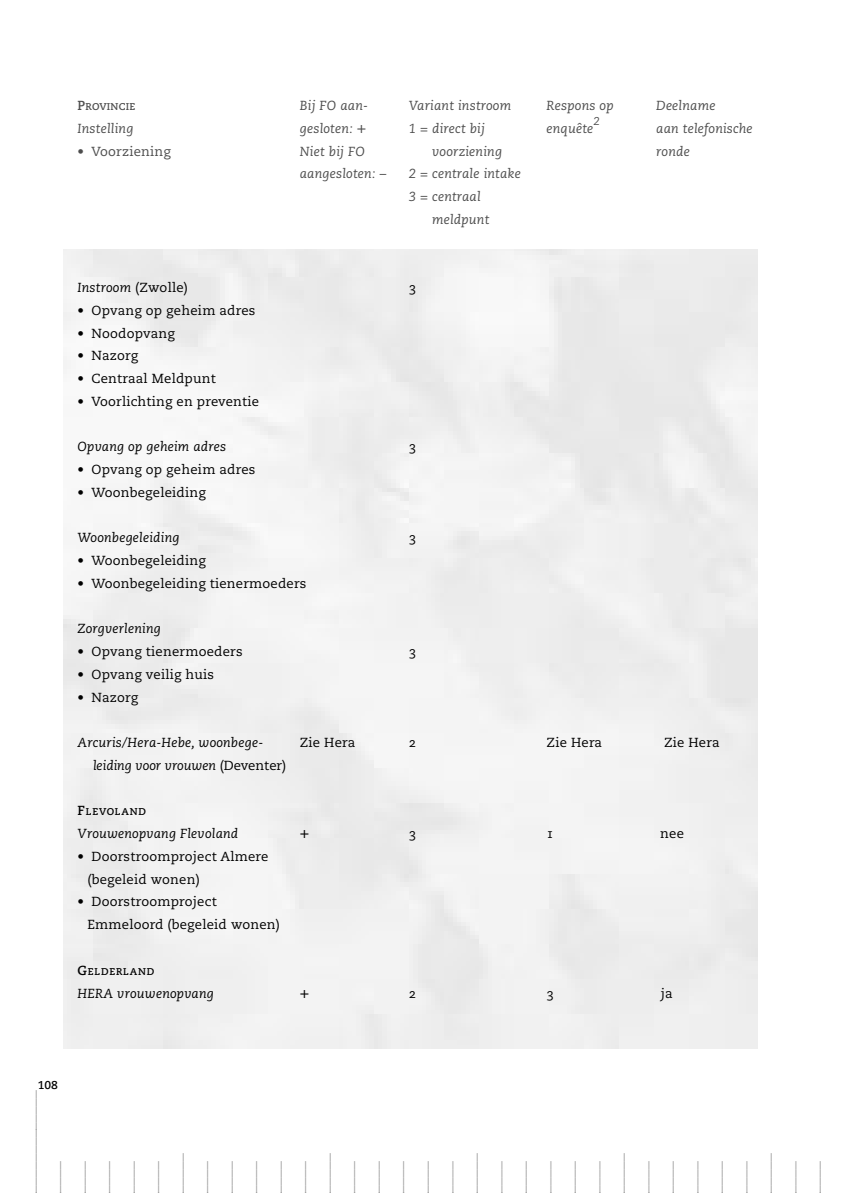
<style>
.page{position:relative;width:847px;height:1193px;background:#fff}
.page>*{position:absolute;margin:0;border:0;box-sizing:border-box;transform-origin:0 0}
.t1{font:15.75px/24.5px "Caecilia Roman Os F";color:#999}
.t2{font:15.75px "Caecilia Roman SC";color:#000}
.t3{font:13.12px/22.8px "Caecilia Roman Os F";letter-spacing:.015em;color:#000}
.t4{font:italic 13.12px "Caecilia";letter-spacing:.015em;color:#4d4d4d}
.t5{font:italic 13.12px "Caecilia";letter-spacing:.015em;color:#000}
.t6{font:13.12px "Caecilia";letter-spacing:.015em;color:#4d4d4d}
.t7{font:700 11.38px "Caecilia";color:#000}
.t8{font:italic 11.38px "Caecilia";color:#4d4d4d}
.t9{font:700 9.8px "Caecilia";letter-spacing:.08em;color:#000}
.t10{font:700 9.8px "Caecilia";letter-spacing:.025em;color:#4d4d4d}
.s1{font-size:13.12px}
.s2{font-family:"Caecilia Roman SC";font-style:normal;font-size:15.75px}
.s3{font-family:"Caecilia Roman Os F";font-style:normal}
</style>
<div class="page">
<div style="left:63px;top:249px;width:695px;height:800px;background:#f1f1f1"></div>
<p class="t10" style="left:78px;top:103px;width:59px"><span class="s1">P</span>ROVINCIE</p>
<p class="t4" style="left:300px;top:100px;width:70px">Bij FO aan-</p>
<p class="t4" style="left:409px;top:100px;width:104px">Variant instroom</p>
<p class="t4" style="left:547px;top:100px;width:69px">Respons op</p>
<p class="t4" style="left:656px;top:100px;width:61px">Deelname</p>
<p class="t4" style="left:78px;top:123px;width:57px">Instelling</p>
<p class="t4" style="left:300px;top:123px;width:68px">gesloten: <span class="s2">+</span></p>
<p class="t4" style="left:409px;top:123px;width:78px">1 = direct bij</p>
<p class="t4" style="left:547px;top:123px;width:48px">enquête</p>
<p class="t8" style="left:593px;top:116px;width:8px">2</p>
<p class="t4" style="left:656px;top:123px;width:98px">aan telefonische</p>
<p class="t6" style="left:78px;top:145px;width:95px">• Voorziening</p>
<p class="t4" style="left:300px;top:145px;width:67px">Niet bij FO</p>
<p class="t4" style="left:432px;top:145px;width:71px">voorziening</p>
<p class="t4" style="left:656px;top:145px;width:35px">ronde</p>
<p class="t4" style="left:300px;top:168px;width:88px">aangesloten: –</p>
<p class="t4" style="left:409px;top:168px;width:114px">2 = centrale intake</p>
<p class="t4" style="left:409px;top:191px;width:73px">3 = centraal</p>
<p class="t4" style="left:432px;top:214px;width:59px">meldpunt</p>
<p class="t5" style="left:78px;top:282px;width:112px">Instroom <span class="s3">(Zwolle)</span></p>
<p class="t3" style="left:409px;top:277px;width:9px">3</p>
<p class="t3" style="left:78px;top:300px;width:179px">• Opvang op geheim adres</p>
<p class="t3" style="left:78px;top:323px;width:99px">• Noodopvang</p>
<p class="t3" style="left:78px;top:346px;width:62px">• Nazorg</p>
<p class="t3" style="left:78px;top:368px;width:140px">• Centraal Meldpunt</p>
<p class="t3" style="left:78px;top:391px;width:183px">• Voorlichting en preventie</p>
<p class="t5" style="left:78px;top:441px;width:150px">Opvang op geheim adres</p>
<p class="t3" style="left:409px;top:437px;width:9px">3</p>
<p class="t3" style="left:78px;top:459px;width:179px">• Opvang op geheim adres</p>
<p class="t3" style="left:78px;top:482px;width:130px">• Woonbegeleiding</p>
<p class="t5" style="left:78px;top:532px;width:103px">Woonbegeleiding</p>
<p class="t3" style="left:409px;top:528px;width:9px">3</p>
<p class="t3" style="left:78px;top:550px;width:130px">• Woonbegeleiding</p>
<p class="t3" style="left:78px;top:573px;width:230px">• Woonbegeleiding tienermoeders</p>
<p class="t5" style="left:78px;top:623px;width:85px">Zorgverlening</p>
<p class="t3" style="left:78px;top:641px;width:167px">• Opvang tienermoeders</p>
<p class="t3" style="left:409px;top:641px;width:9px">3</p>
<p class="t3" style="left:78px;top:664px;width:138px">• Opvang veilig huis</p>
<p class="t3" style="left:78px;top:687px;width:62px">• Nazorg</p>
<p class="t5" style="left:78px;top:737px;width:187px">Arcuris/Hera-Hebe, woonbege-</p>
<p class="t3" style="left:300px;top:732px;width:57px">Zie Hera</p>
<p class="t3" style="left:409px;top:732px;width:9px">2</p>
<p class="t3" style="left:547px;top:732px;width:57px">Zie Hera</p>
<p class="t3" style="left:664px;top:732px;width:57px">Zie Hera</p>
<p class="t5" style="left:93px;top:760px;width:195px">leiding voor vrouwen <span class="s3">(Deventer)</span></p>
<p class="t9" style="left:78px;top:808px;width:70px"><span class="s1">F</span>LEVOLAND</p>
<p class="t5" style="left:78px;top:828px;width:162px">Vrouwenopvang Flevoland</p>
<p class="t2" style="left:300px;top:823px;width:11px">+</p>
<p class="t3" style="left:409px;top:823px;width:9px">3</p>
<p class="t3" style="left:547px;top:823px;width:9px">1</p>
<p class="t3" style="left:660px;top:823px;width:25px">nee</p>
<p class="t3" style="left:87px;top:846px;width:183px;text-indent:-10px">• Doorstroomproject Almere (begeleid wonen)</p>
<p class="t3" style="left:87px;top:892px;width:194px;text-indent:-10px">• Doorstroomproject<br>Emmeloord (begeleid wonen)</p>
<p class="t9" style="left:78px;top:967px;width:78px"><span class="s1">G</span>ELDERLAND</p>
<p class="t5" style="left:78px;top:987px;width:138px">HERA vrouwenopvang</p>
<p class="t2" style="left:300px;top:983px;width:11px">+</p>
<p class="t3" style="left:409px;top:983px;width:9px">2</p>
<p class="t3" style="left:547px;top:983px;width:9px">3</p>
<p class="t3" style="left:661px;top:983px;width:13px">ja</p>
<p class="t7" style="left:38px;top:1080px;width:22px">108</p>
<p class="t1" style="left:18px;top:1192px;width:104px;rotate:-90deg">_____________ ____<br>____<br>____<br>____<br>____<br>_____<br>____<br>____<br>____<br>____<br>____<br>_____<br>____<br>____<br>____<br>____<br>____<br>_____<br>____<br>____<br>____<br>____<br>____<br>_____<br>____<br>____<br>____<br>____<br>____<br>_____<br>____<br>____</p>
</div>
